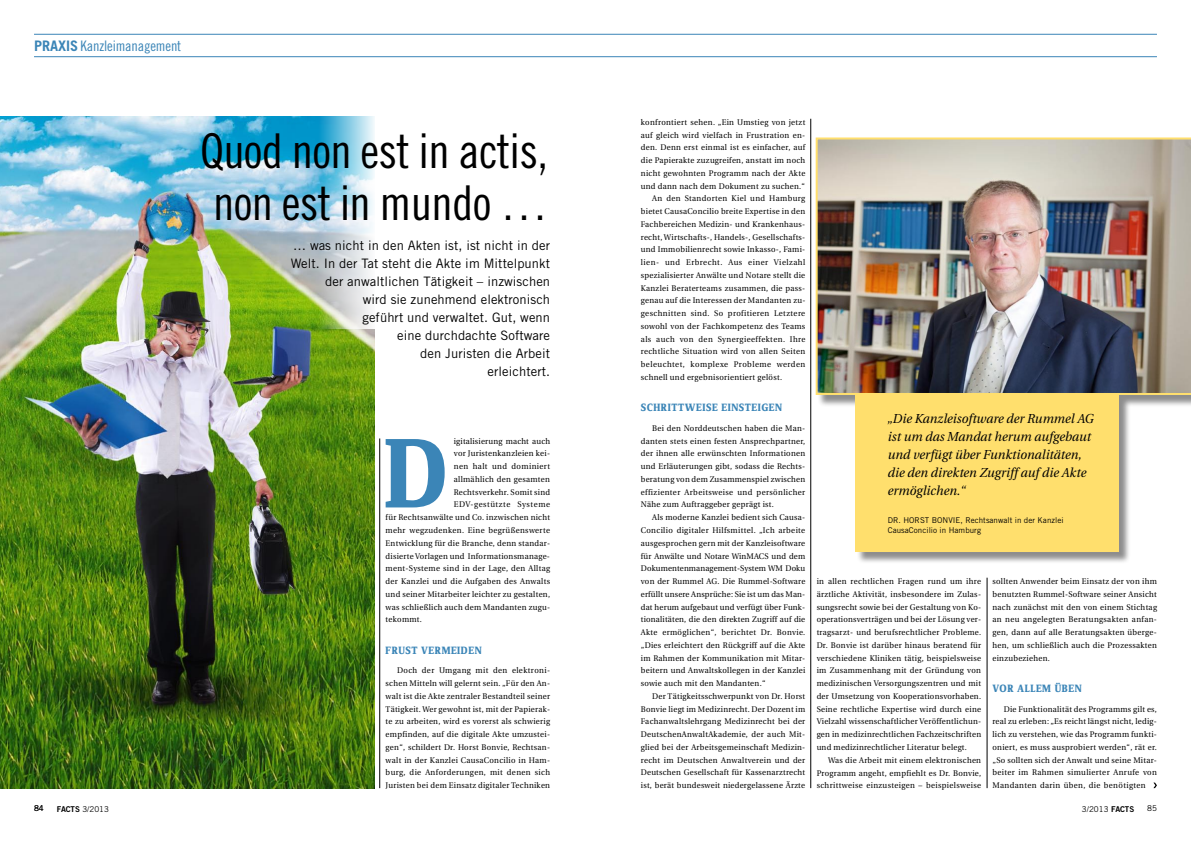
<style>
.page{position:relative;width:1191px;height:842px;background:#fff}
.page>*{position:absolute;margin:0;border:0;box-sizing:border-box;transform-origin:0 0}
.t1{font:700 102.6px "Zine Serif Dis";color:#3b85b7}
.t2{font:48px/52px "Trade Gothic Cond Eighteen";letter-spacing:-.015em;color:#000}
.t3{font:14.5px "Trade Gothic Cond Eighteen";letter-spacing:-.01em;color:#3b85b7}
.t4{font:13px/18px "Trade Gothic";letter-spacing:.005em;color:#000;text-align:right}
.t5{font:italic 13px/18px "Utopia";letter-spacing:.005em;color:#000;scale:.95 1}
.t6{font:700 11px "Zine Serif Dis";letter-spacing:.05em;color:#3b85b7}
.t7{font:8.2px/12.8px "Utopia";letter-spacing:.035em;color:#000;text-align:justify;scale:.95 1}
.t8{font:8.2px "Utopia";letter-spacing:.06em;color:#000;scale:.95 1}
.t9{font:8.2px "Utopia";letter-spacing:.055em;color:#000;scale:.95 1}
.t10{font:8.2px "Utopia";letter-spacing:.07em;color:#000;scale:.95 1}
.t11{font:8px/10px "Trade Gothic";letter-spacing:.005em;color:#000}
.s1{font-family:"Trade Gothic";font-weight:700}
.s2{font-family:"Trade Gothic Bold Two"}
</style>
<div class="page">
<img style="left:0;top:117px;width:374px;height:671px">
<svg style="left:318px;top:116px;width:57px;height:213px"></svg>
<hr style="left:34px;top:34px;width:1123px;height:1px;background:#3b85b7">
<hr style="left:34px;top:56px;width:1123px;height:1px;background:#3b85b7">
<hr style="left:379px;top:438px;width:1px;height:350px;background:#000">
<hr style="left:810px;top:119px;width:1px;height:669px;background:#000">
<hr style="left:986px;top:578px;width:1px;height:210px;background:#000">
<div style="left:817px;top:139px;width:374px;height:425px;background:#000;opacity:.45"></div>
<div style="left:855px;top:366px;width:263px;height:185px;background:#ffdf6d"></div>
<img style="left:815px;top:137px;width:376px;height:258px">
<svg style="left:1153px;top:782px;width:4px;height:6px"></svg>
<h3 class="t3" style="left:34px;top:37px;width:149px"><span class="s1">PRAXIS</span> Kanzleimanagement</h3>
<h2 class="t2" style="left:200px;top:124px;width:349px">Quod non est in actis, non est in mundo …</h2>
<p class="t4" style="left:291px;top:236px;width:261px">… was nicht in den Akten ist, ist nicht in der<br>Welt. In der Tat steht die Akte im Mittelpunkt der anwaltlichen Tätigkeit – inzwischen<br>wird sie zunehmend elektronisch<br>geführt und verwaltet. Gut, wenn<br>eine durchdachte Software<br>den Juristen die Arbeit<br>erleichtert.</p>
<h1 class="t1" style="left:384px;top:420px;width:66px">D</h1>
<p class="t7" style="left:454px;top:435px;width:103px">igitalisierung macht auch</p>
<p class="t7" style="left:454px;top:447px;width:103px">vor Juristenkanzleien kei-</p>
<p class="t7" style="left:454px;top:460px;width:103px">nen halt und dominiert</p>
<p class="t7" style="left:454px;top:473px;width:103px">allmählich den gesamten</p>
<p class="t7" style="left:454px;top:486px;width:103px">Rechtsverkehr. Somit sind</p>
<p class="t10" style="left:454px;top:500px;width:103px">EDV-gestützte Systeme</p>
<p class="t7" style="left:386px;top:511px;width:175px">für Rechtsanwälte und Co. inzwischen nicht</p>
<p class="t7" style="left:386px;top:524px;width:175px">mehr wegzudenken. Eine begrüßenswerte</p>
<p class="t7" style="left:386px;top:537px;width:175px">Entwicklung für die Branche, denn standar-</p>
<p class="t7" style="left:386px;top:549px;width:174px">disierte Vorlagen und Informationsmanage-</p>
<p class="t7" style="left:386px;top:562px;width:175px">ment-Systeme sind in der Lage, den Alltag</p>
<p class="t7" style="left:386px;top:575px;width:175px">der Kanzlei und die Aufgaben des Anwalts</p>
<p class="t7" style="left:386px;top:588px;width:175px">und seiner Mitarbeiter leichter zu gestalten,</p>
<p class="t7" style="left:386px;top:600px;width:175px">was schließlich auch dem Mandanten zugu-</p>
<p class="t7" style="left:386px;top:613px;width:40px">tekommt.</p>
<h3 class="t6" style="left:386px;top:644px;width:97px">FRUST VERMEIDEN</h3>
<p class="t7" style="left:386px;top:664px;width:175px;text-indent:11px">Doch der Umgang mit den elektroni&shy;schen Mitteln will gelernt sein. „Für den An&shy;walt ist die Akte zentraler Bestandteil seiner Tätigkeit. Wer gewohnt ist, mit der Papierak&shy;te zu arbeiten, wird es vorerst als schwierig empfinden, auf die digitale Akte umzustei&shy;gen“, schildert Dr. Horst Bonvie, Rechtsan&shy;walt in der Kanzlei CausaConcilio in Ham&shy;burg, die Anforderungen, mit denen sich Juristen bei dem Einsatz digitaler Techniken</p>
<p class="t7" style="left:641px;top:116px;width:175px">konfrontiert sehen. „Ein Umstieg von jetzt</p>
<p class="t7" style="left:641px;top:128px;width:175px">auf gleich wird vielfach in Frustration en-</p>
<p class="t7" style="left:641px;top:141px;width:175px">den. Denn erst einmal ist es einfacher, auf</p>
<p class="t7" style="left:641px;top:154px;width:175px">die Papierakte zuzugreifen, anstatt im noch</p>
<p class="t7" style="left:641px;top:167px;width:175px">nicht gewohnten Programm nach der Akte</p>
<p class="t7" style="left:641px;top:180px;width:174px">und dann nach dem Dokument zu suchen.“</p>
<p class="t7" style="left:652px;top:192px;width:163px">An den Standorten Kiel und Hamburg</p>
<p class="t7" style="left:641px;top:205px;width:175px">bietet CausaConcilio breite Expertise in den</p>
<p class="t7" style="left:641px;top:218px;width:175px">Fachbereichen Medizin- und Krankenhaus-</p>
<p class="t7" style="left:641px;top:231px;width:175px">recht, Wirtschafts-, Handels-, Gesellschafts-</p>
<p class="t7" style="left:641px;top:243px;width:175px">und Immobilienrecht sowie Inkasso-, Fami-</p>
<p class="t8" style="left:641px;top:258px;width:174px">lien- und Erbrecht. Aus einer Vielzahl</p>
<p class="t7" style="left:641px;top:269px;width:175px">spezialisierter Anwälte und Notare stellt die</p>
<p class="t7" style="left:641px;top:282px;width:174px">Kanzlei Beraterteams zusammen, die pass-</p>
<p class="t7" style="left:641px;top:294px;width:175px">genau auf die Interessen der Mandanten zu-</p>
<p class="t7" style="left:641px;top:307px;width:175px">geschnitten sind. So profitieren Letztere</p>
<p class="t7" style="left:641px;top:320px;width:175px">sowohl von der Fachkompetenz des Teams</p>
<p class="t9" style="left:641px;top:334px;width:175px">als auch von den Synergieeffekten. Ihre</p>
<p class="t7" style="left:641px;top:345px;width:174px">rechtliche Situation wird von allen Seiten</p>
<p class="t8" style="left:641px;top:360px;width:175px">beleuchtet, komplexe Probleme werden</p>
<p class="t7" style="left:641px;top:371px;width:150px">schnell und ergebnisorientiert gelöst.</p>
<h3 class="t6" style="left:641px;top:402px;width:143px">SCHRITTWEISE EINSTEIGEN</h3>
<p class="t7" style="left:641px;top:422px;width:175px;text-indent:11px">Bei den Norddeutschen haben die Man&shy;danten stets einen festen Ansprechpartner, der ihnen alle erwünschten Informationen und Erläuterungen gibt, sodass die Rechts&shy;beratung von dem Zusammenspiel zwischen effizienter Arbeitsweise und persönlicher Nähe zum Auftraggeber geprägt ist.</p>
<p class="t7" style="left:641px;top:511px;width:175px;text-indent:11px">Als moderne Kanzlei bedient sich Causa-Concilio digitaler Hilfsmittel. „Ich arbeite ausgesprochen gern mit der Kanzleisoftware für Anwälte und Notare WinMACS und dem Dokumentenmanagement-System WM Doku von der Rummel AG. Die Rummel-Software erfüllt unsere Ansprüche: Sie ist um das Man&shy;dat herum aufgebaut und verfügt über Funk&shy;tionalitäten, die den direkten Zugriff auf die Akte ermöglichen“, berichtet Dr. Bonvie. „Dies erleichtert den Rückgriff auf die Akte im Rahmen der Kommunikation mit Mitar&shy;beitern und Anwaltskollegen in der Kanzlei sowie auch mit den Mandanten.“</p>
<p class="t7" style="left:641px;top:690px;width:175px;text-indent:11px">Der Tätigkeitsschwerpunkt von Dr. Horst Bonvie liegt im Medizinrecht. Der Dozent im Fachanwaltslehrgang Medizinrecht bei der DeutschenAnwaltAkademie, der auch Mit&shy;glied bei der Arbeitsgemeinschaft Medizin&shy;recht im Deutschen Anwaltverein und der Deutschen Gesellschaft für Kassenarztrecht ist, berät bundesweit niedergelassene Ärzte</p>
<h3 class="t5" style="left:888px;top:410px;width:218px">„Die Kanzleisoftware der Rummel AG ist um das Mandat herum aufgebaut und verfügt über Funktionalitäten, die den direkten Zugriff auf die Akte ermöglichen.“</h3>
<p class="t11" style="left:888px;top:515px;width:177px">Dr. Horst Bonvi e, Rechtsanwalt in der Kanzlei<br>CausaConcilio in Hamburg</p>
<p class="t7" style="left:816px;top:575px;width:175px">in allen rechtlichen Fragen rund um ihre ärztliche Aktivität, insbesondere im Zulas&shy;sungsrecht sowie bei der Gestaltung von Ko&shy;operationsverträgen und bei der Lösung ver&shy;tragsarzt- und berufsrechtlicher Probleme.<br>Dr. Bonvie ist darüber hinaus beratend für verschiedene Kliniken tätig, beispielsweise im Zusammenhang mit der Gründung von medizinischen Versorgungszentren und mit der Umsetzung von Kooperationsvorhaben.<br>Seine rechtliche Expertise wird durch eine Vielzahl wissenschaftlicher Veröffentlichun&shy;gen in medizinrechtlichen Fachzeitschriften und medizinrechtlicher Literatur belegt.</p>
<p class="t7" style="left:816px;top:754px;width:175px;text-indent:11px">Was die Arbeit mit einem elektronischen Programm angeht, empfiehlt es Dr. Bonvie, schrittweise einzusteigen – beispielsweise</p>
<p class="t7" style="left:992px;top:575px;width:175px">sollten Anwender beim Einsatz der von ihm benutzten Rummel-Software seiner Ansicht nach zunächst mit den von einem Stichtag an neu angelegten Beratungsakten anfan&shy;gen, dann auf alle Beratungsakten überge&shy;hen, um schließlich auch die Prozessakten einzubeziehen.</p>
<h3 class="t6" style="left:992px;top:683px;width:91px">VOR ALLEM ÜBEN</h3>
<p class="t7" style="left:992px;top:702px;width:175px;text-indent:11px">Die Funktionalität des Programms gilt es, real zu erleben: „Es reicht längst nicht, ledig&shy;lich zu verstehen, wie das Programm funkti&shy;oniert, es muss ausprobiert werden“, rät er. „So sollten sich der Anwalt und seine Mitar&shy;beiter im Rahmen simulierter Anrufe von Mandanten darin üben, die benötigten</p>
<p class="t11" style="left:34px;top:803px;width:11px">84</p>
<p class="t11" style="left:57px;top:804px;width:54px"><span class="s2">FACTS</span> 3/2013</p>
<p class="t11" style="left:1082px;top:804px;width:54px">3/2013 <span class="s2">FACTS</span></p>
<p class="t11" style="left:1147px;top:803px;width:11px">85</p>
</div>
